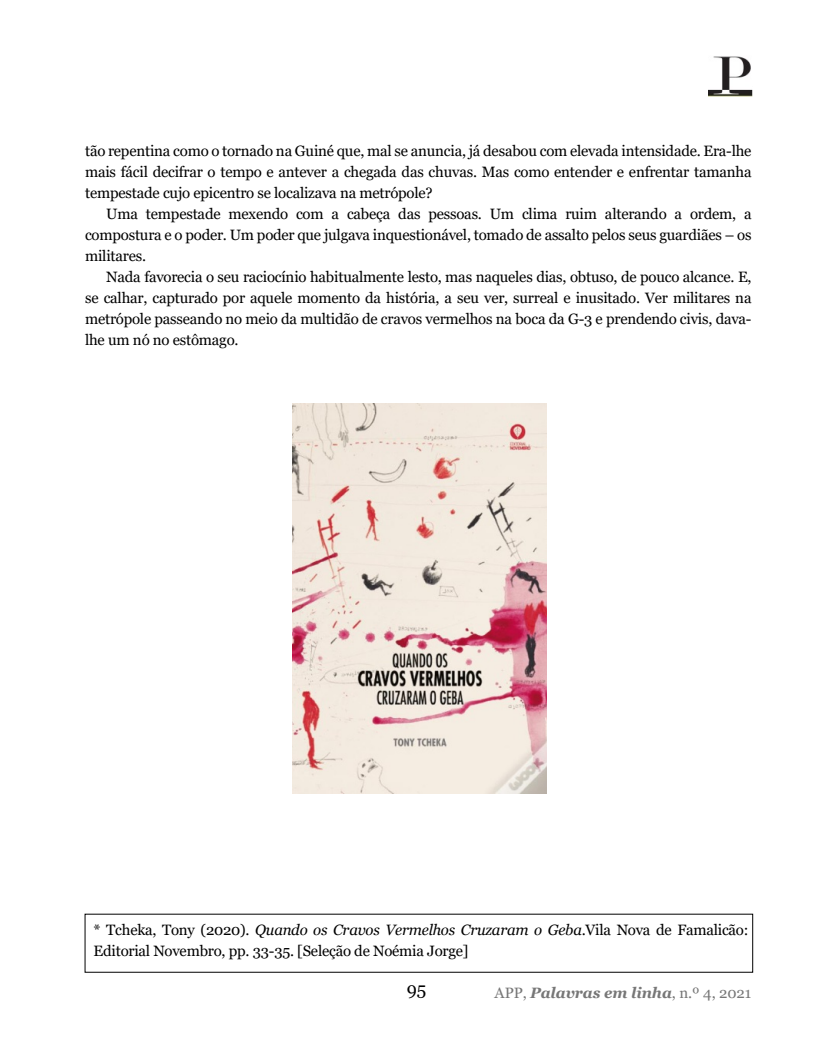
<style>
.page{position:relative;width:825px;height:1063px;background:#fff}
.page>*{position:absolute;margin:0;border:0;box-sizing:border-box;transform-origin:0 0}
.t1{font:18px "Georgia";color:#000}
.t2{font:15px/21px "Georgia";letter-spacing:-.015em;color:#000;text-align:justify}
.t3{font:italic 700 15px "Georgia";letter-spacing:-.005em;color:#777}
.s1{font-style:italic}
.s2{font-weight:400;font-style:normal}
</style>
<div class="page">
<img style="left:708px;top:56px;width:45px;height:40px">
<img style="left:293px;top:404px;width:253px;height:390px">
<p class="t2" style="left:85px;top:140px;width:668px">tão repentina como o tornado na Guiné que, mal se anuncia, já desabou com elevada intensidade. Era-lhe mais fácil decifrar o tempo e antever a chegada das chuvas. Mas como entender e enfrentar tamanha tempestade cujo epicentro se localizava na metrópole?</p>
<p class="t2" style="left:85px;top:203px;width:668px;text-indent:21px">Uma tempestade mexendo com a cabeça das pessoas. Um clima ruim alterando a ordem, a compostura e o poder. Um poder que julgava inquestionável, tomado de assalto pelos seus guardiães – os militares.</p>
<p class="t2" style="left:85px;top:266px;width:668px;text-indent:21px">Nada favorecia o seu raciocínio habitualmente lesto, mas naqueles dias, obtuso, de pouco alcance. E, se calhar, capturado por aquele momento da história, a seu ver, surreal e inusitado. Ver militares na metrópole passeando no meio da multidão de cravos vermelhos na boca da G-3 e prendendo civis, dava&shy;lhe um nó no estômago.</p>
<p class="t2" style="left:94px;top:919px;width:656px">* Tcheka, Tony (2020). <span class="s1">Quando os Cravos Vermelhos Cruzaram o Geba</span>.Vila Nova de Famalicão:<br>Editorial Novembro, pp. 33-35. [Seleção de Noémia Jorge]</p>
<p class="t3" style="left:495px;top:984px;width:258px"><span class="s2">APP,</span> Palavras em linha<span class="s2">, n.º 4, 2021</span></p>
<p class="t1" style="left:407px;top:979px;width:21px">95</p>
</div>
